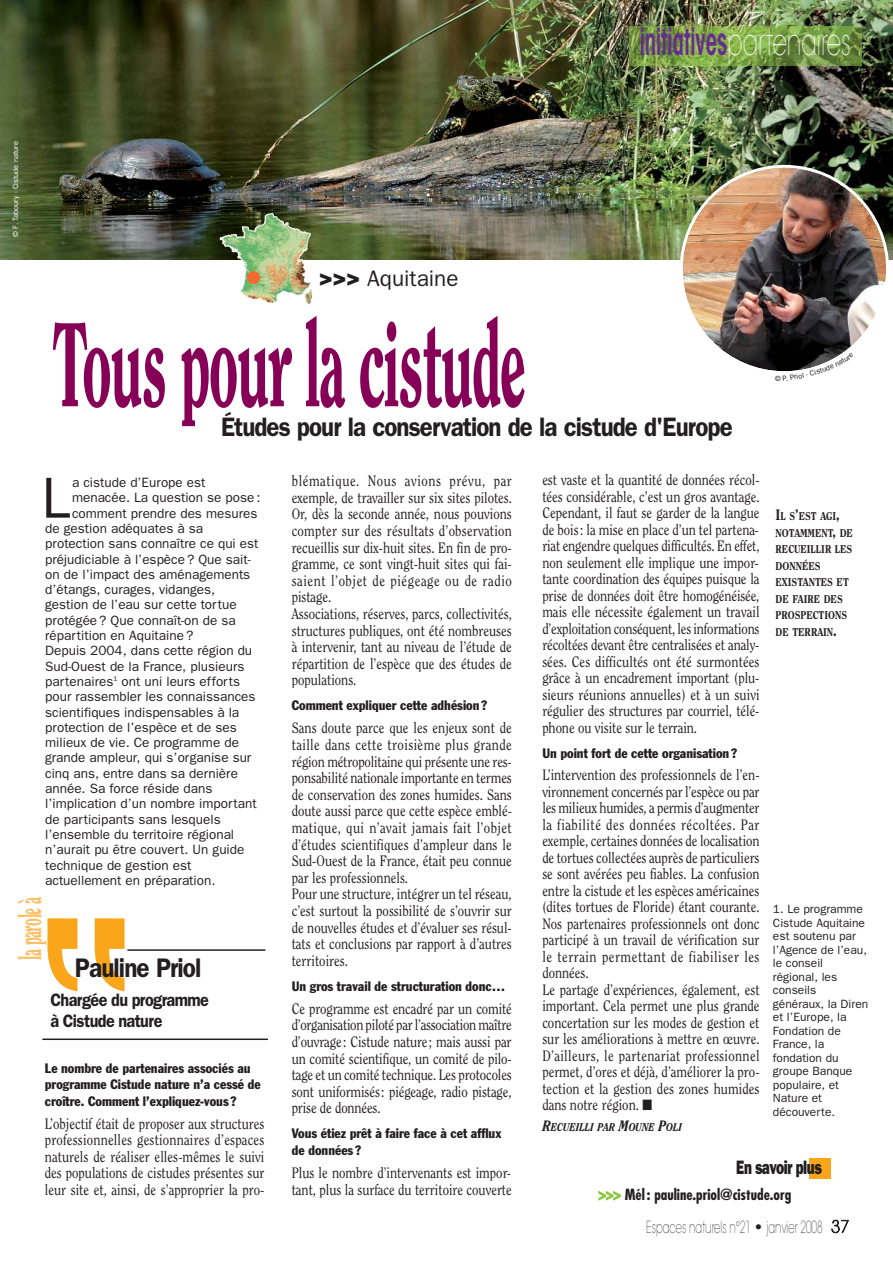
<style>
.page{position:relative;width:893px;height:1263px;background:#fff}
.page>*{position:absolute;margin:0;border:0;box-sizing:border-box;transform-origin:0 0}
.t1{font:800 118.5px "Clearface";letter-spacing:-.03em;color:#870057;scale:.5 1}
.t2{font:58.05px "Franklin Gothic";color:#231f20}
.t3{font:600 condensed 37.5px "Avant Garde";color:#662c91;scale:.61 1}
.t4{font:800 31.35px "Clearface";letter-spacing:-.03em;color:#fdbe63;scale:.5 1}
.t5{font:600 27px "Franklin Gothic";letter-spacing:-.035em;color:#231f20;scale:.9 1}
.t6{font:600 26.7px "Franklin Gothic";letter-spacing:-.035em;color:#231f20;scale:.9 1}
.t7{font:22.5px "Franklin Gothic";color:#231f20}
.t8{font:800 19.5px "Franklin Gothic";letter-spacing:-.035em;color:#231f20;scale:.7 1}
.t9{font:600 18px/21px "Franklin Gothic";letter-spacing:-.035em;color:#231f20;scale:.9 1}
.t10{font:200 16.5px "Avant Garde";color:#231f20;scale:.61 1}
.t11{font:15px/16.5px "Clearface";color:#231f20;scale:.85 1}
.t12{font:700 condensed 15px "Futura";color:#231f20}
.t13{font:13.5px "Franklin Gothic";color:#231f20}
.t14{font:condensed 13.5px/16.5px "Franklin Gothic";color:#231f20}
.t15{font:12px/13.5px "Franklin Gothic";color:#231f20}
.t16{font:800 11.25px/16.5px "Clearface";color:#231f20;scale:.85 1}
.t17{font:italic 800 11.25px "Clearface";color:#231f20;scale:.85 1}
.t18{font:7.5px "Franklin Gothic";color:#fff}
.s1{font-weight:800}
.s2{font-weight:200;font-stretch:normal;color:#fff}
.s3{font-size:15px}
.s4{color:#8cc63f}
</style>
<div class="page">
<hr style="left:127px;top:949px;width:138px;height:2px;background:#231f20">
<img style="left:0;top:0;width:892px;height:260px">
<div style="left:809px;top:1159px;width:21px;height:20px;background:#faa61a"></div>
<hr style="left:42px;top:1039px;width:226px;height:1px;background:#231f20">
<img style="left:629px;top:26px;width:232px;height:39px">
<img style="left:235px;top:239px;width:78px;height:66px">
<div style="left:247px;top:271px;width:13px;height:13px;background:#f36b31;border-radius:50%"></div>
<img style="left:679px;top:165px;width:210px;height:207px">
<p class="t18" style="left:13px;top:237px;width:97px;rotate:-90deg">© F. Taboury - Cistude nature</p>
<h3 class="t7" style="left:319px;top:271px;width:141px"><span class="s1">&gt;&gt;&gt;</span> Aquitaine</h3>
<h3 class="t3" style="left:639px;top:28px;width:347px">initiatives<span class="s2">partenaires</span></h3>
<h1 class="t1" style="left:52px;top:316px;width:949px">Tous pour la cistude</h1>
<h3 class="t6" style="left:221px;top:418px;width:570px">Études pour la conservation de la cistude d'Europe</h3>
<h2 class="t2" style="left:41px;top:478px;width:31px">L</h2>
<p class="t13" style="left:72px;top:478px;width:135px">a cistude d’Europe est</p>
<p class="t13" style="left:72px;top:493px;width:190px">menacée. La question se pose:</p>
<p class="t13" style="left:72px;top:508px;width:187px">comment prendre des mesures</p>
<p class="t13" style="left:45px;top:524px;width:159px">de gestion adéquates à sa</p>
<p class="t13" style="left:45px;top:539px;width:215px">protection sans connaître ce qui est</p>
<p class="t13" style="left:45px;top:554px;width:207px">préjudiciable à l’espèce? Que sait-</p>
<p class="t13" style="left:45px;top:570px;width:206px">on de l’impact des aménagements</p>
<p class="t13" style="left:45px;top:585px;width:171px">d’étangs, curages, vidanges,</p>
<p class="t13" style="left:45px;top:600px;width:193px">gestion de l’eau sur cette tortue</p>
<p class="t13" style="left:45px;top:615px;width:192px">protégée? Que connaît-on de sa</p>
<p class="t13" style="left:45px;top:631px;width:150px">répartition en Aquitaine?</p>
<p class="t13" style="left:45px;top:646px;width:208px">Depuis 2004, dans cette région du</p>
<p class="t13" style="left:45px;top:661px;width:201px">Sud-Ouest de la France, plusieurs</p>
<p class="t13" style="left:45px;top:677px;width:196px">partenaires<sup>1</sup> ont uni leurs efforts</p>
<p class="t13" style="left:45px;top:692px;width:212px">pour rassembler les connaissances</p>
<p class="t13" style="left:45px;top:707px;width:195px">scientifiques indispensables à la</p>
<p class="t13" style="left:45px;top:723px;width:193px">protection de l’espèce et de ses</p>
<p class="t13" style="left:45px;top:738px;width:195px">milieux de vie. Ce programme de</p>
<p class="t13" style="left:45px;top:753px;width:207px">grande ampleur, qui s’organise sur</p>
<p class="t13" style="left:45px;top:768px;width:194px">cinq ans, entre dans sa dernière</p>
<p class="t13" style="left:45px;top:784px;width:169px">année. Sa force réside dans</p>
<p class="t13" style="left:45px;top:799px;width:213px">l’implication d’un nombre important</p>
<p class="t13" style="left:45px;top:814px;width:177px">de participants sans lesquels</p>
<p class="t13" style="left:45px;top:830px;width:190px">l’ensemble du territoire régional</p>
<p class="t13" style="left:45px;top:845px;width:201px">n’aurait pu être couvert. Un guide</p>
<p class="t13" style="left:45px;top:860px;width:148px">technique de gestion est</p>
<p class="t13" style="left:45px;top:876px;width:172px">actuellement en préparation.</p>
<h3 class="t4" style="left:17px;top:960px;width:127px;rotate:-90deg">la parole à</h3>
<h3 class="t5" style="left:75px;top:958px;width:142px">Pauline Priol</h3>
<p class="t9" style="left:50px;top:991px;width:177px">Chargée du programme à Cistude nature</p>
<p class="t14" style="left:45px;top:1061px;width:217px">Le nombre de partenaires associés au programme Cistude nature n’a cessé de croître. Comment l’expliquez-vous?</p>
<p class="t11" style="left:45px;top:1116px;width:260px;text-align:justify">L’objectif était de proposer aux structures professionnelles gestionnaires d’espaces naturels de réaliser elles-mêmes le suivi des populations de cistudes présentes sur leur site et, ainsi, de s’approprier la pro-</p>
<p class="t11" style="left:292px;top:474px;width:260px">blématique. Nous avions prévu, par exemple, de travailler sur six sites pilotes.<br>Or, dès la seconde année, nous pouvions compter sur des résultats d’observation recueillis sur dix-huit sites. En fin de pro&shy;gramme, ce sont vingt-huit sites qui fai&shy;saient l’objet de piégeage ou de radio pistage.<br>Associations, réserves, parcs, collectivités, structures publiques, ont été nombreuses à intervenir, tant au niveau de l’étude de répartition de l’espèce que des études de populations.</p>
<p class="t14" style="left:292px;top:698px;width:197px">Comment expliquer cette adhésion ?</p>
<p class="t11" style="left:292px;top:721px;width:260px">Sans doute parce que les enjeux sont de taille dans cette troisième plus grande région métropolitaine qui présente une res&shy;ponsabilité nationale importante en termes de conservation des zones humides. Sans doute aussi parce que cette espèce emblé&shy;matique, qui n’avait jamais fait l’objet d’études scientifiques d’ampleur dans le Sud-Ouest de la France, était peu connue par les professionnels.<br>Pour une structure, intégrer un tel réseau, c’est surtout la possibilité de s’ouvrir sur de nouvelles études et d’évaluer ses résul&shy;tats et conclusions par rapport à d’autres territoires.</p>
<p class="t14" style="left:292px;top:979px;width:215px">Un gros travail de structuration donc…</p>
<p class="t11" style="left:292px;top:1001px;width:260px;text-align:justify">Ce programme est encadré par un comité d’organisation piloté par l’association maître d’ouvrage: Cistude nature; mais aussi par un comité scientifique, un comité de pilo&shy;tage et un comité technique. Les protocoles sont uniformisés: piégeage, radio pistage, prise de données.</p>
<p class="t14" style="left:292px;top:1126px;width:211px">Vous étiez prêt à faire face à cet afflux de données?</p>
<p class="t11" style="left:292px;top:1165px;width:260px">Plus le nombre d’intervenants est impor&shy;tant, plus la surface du territoire couverte</p>
<p class="t11" style="left:542px;top:473px;width:257px;text-align:justify">est vaste et la quantité de données récol&shy;tées considérable, c’est un gros avantage.<br>Cependant, il faut se garder de la langue de bois : la mise en place d’un tel partena&shy;riat engendre quelques difficultés. En effet, non seulement elle implique une impor&shy;tante coordination des équipes puisque la prise de données doit être homogénéisée, mais elle nécessite également un travail d’exploitation conséquent, les informations récoltées devant être centralisées et analy&shy;sées. Ces difficultés ont été surmontées grâce à un encadrement important (plu&shy;sieurs réunions annuelles) et à un suivi régulier des structures par courriel, télé&shy;phone ou visite sur le terrain.</p>
<p class="t14" style="left:542px;top:745px;width:196px">Un point fort de cette organisation ?</p>
<p class="t11" style="left:542px;top:768px;width:257px">L’intervention des professionnels de l’en&shy;vironnement concernés par l’espèce ou par les milieux humides, a permis d’augmenter la fiabilité des données récoltées. Par exemple, certaines données de localisation de tortues collectées auprès de particuliers se sont avérées peu fiables. La confusion entre la cistude et les espèces américaines (dites tortues de Floride) étant courante.<br>Nos partenaires professionnels ont donc participé à un travail de vérification sur le terrain permettant de fiabiliser les données.<br>Le partage d’expériences, également, est important. Cela permet une plus grande concertation sur les modes de gestion et sur les améliorations à mettre en œuvre.<br>D’ailleurs, le partenariat professionnel permet, d’ores et déjà, d’améliorer la pro&shy;tection et la gestion des zones humides dans notre région. ■</p>
<p class="t17" style="left:542px;top:1123px;width:166px"><span class="s3">R</span>ECUEILLI PAR <span class="s3">M</span>OUNE <span class="s3">P</span>OLI</p>
<p class="t16" style="left:775px;top:509px;width:92px"><span class="s3">I</span>L S<span class="s3">’</span>EST AGI<span class="s3">,<br></span>NOTAMMENT<span class="s3">,</span> DE<br>RECUEILLIR LES<br>DONNÉES<br>EXISTANTES ET<br>DE FAIRE DES<br>PROSPECTIONS<br>DE TERRAIN<span class="s3">.</span></p>
<p class="t15" style="left:773px;top:903px;width:97px">1. Le programme<br>Cistude Aquitaine est soutenu par l’Agence de l’eau, le conseil régional, les conseils généraux, la Diren et l’Europe, la<br>Fondation de<br>France, la fondation du groupe Banque populaire, et<br>Nature et découverte.</p>
<h3 class="t8" style="left:736px;top:1161px;width:124px">En savoir plus</h3>
<p class="t12" style="left:598px;top:1188px;width:194px"><span class="s4">&gt;&gt;&gt;</span> Mél : pauline.priol@cistude.org</p>
<p class="t10" style="left:646px;top:1220px;width:334px">Espaces naturels n°21 • janvier 2008 37</p>
</div>
